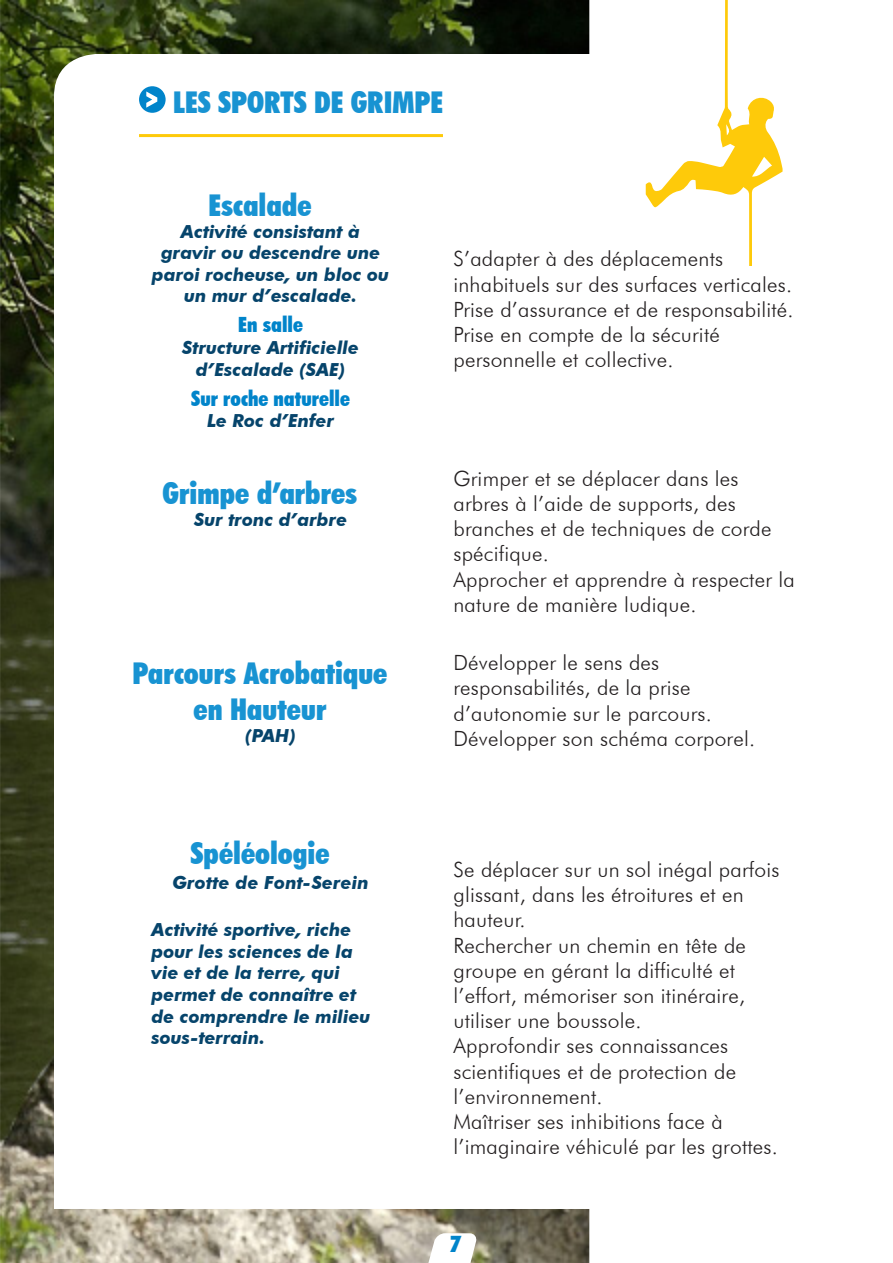
<style>
.page{position:relative;width:893px;height:1263px;background:#fff}
.page>*{position:absolute;margin:0;border:0;box-sizing:border-box;transform-origin:0 0}
.gras_vert_centré{font:900 condensed 30px/36px "Futura BT";color:#1893d2;text-align:center}
.Gros_titre_puce_bleue{font:900 condensed 30px "Futura BT";color:#1893d2}
.t1{font:900 condensed 22.5px "Futura BT";color:#0084ca}
.coprs_noir_align_gauche{font:300 21px/25.2px "Futura BT";letter-spacing:.01em;color:#231f20}
.coprs_noir_align_gauche-2{font:900 condensed 21px "Futura BT";color:#0084ca}
.coprs_noir_align_gauche-3{font:italic 700 18px/21.6px "Futura BT";color:#06446b;text-align:center}
</style>
<div class="page">
<img style="left:0;top:0;width:589px;height:1263px">
<svg style="left:424px;top:1233px;width:53px;height:30px"></svg>
<svg style="left:646px;top:0;width:136px;height:265px"></svg>
<p class="Gros_titre_puce_bleue" style="left:173px;top:84px;width:271px">LES SPORTS DE GRIMPE</p>
<p class="gras_vert_centré" style="left:208px;top:187px;width:105px">Escalade</p>
<p class="coprs_noir_align_gauche-3" style="left:152px;top:220px;width:239px">Activité consistant à gravir ou descendre une paroi rocheuse, un bloc ou un mur d’escalade.</p>
<p class="coprs_noir_align_gauche-2" style="left:238px;top:312px;width:66px">En salle</p>
<p class="coprs_noir_align_gauche-3" style="left:182px;top:337px;width:178px">Structure Artificielle d’Escalade (SAE)</p>
<p class="coprs_noir_align_gauche-2" style="left:191px;top:385px;width:160px">Sur roche naturelle</p>
<p class="coprs_noir_align_gauche-3" style="left:207px;top:410px;width:129px">Le Roc d’Enfer</p>
<p class="gras_vert_centré" style="left:163px;top:475px;width:196px">Grimpe d’arbres</p>
<p class="coprs_noir_align_gauche-3" style="left:194px;top:508px;width:155px">Sur tronc d’arbre</p>
<p class="gras_vert_centré" style="left:132px;top:655px;width:256px">Parcours Acrobatique en Hauteur</p>
<p class="coprs_noir_align_gauche-3" style="left:245px;top:724px;width:52px">(PAH)</p>
<p class="coprs_noir_align_gauche" style="left:453px;top:246px;width:340px">S’adapter à des déplacements inhabituels sur des surfaces verticales.</p>
<p class="coprs_noir_align_gauche" style="left:453px;top:296px;width:342px">Prise d’assurance et de responsabilité.</p>
<p class="coprs_noir_align_gauche" style="left:453px;top:322px;width:268px">Prise en compte de la sécurité personnelle et collective.</p>
<p class="coprs_noir_align_gauche" style="left:453px;top:465px;width:320px">Grimper et se déplacer dans les arbres à l’aide de supports, des branches et de techniques de corde spécifique.</p>
<p class="coprs_noir_align_gauche" style="left:453px;top:566px;width:343px">Approcher et apprendre à respecter la nature de manière ludique.</p>
<p class="coprs_noir_align_gauche" style="left:453px;top:650px;width:260px">Développer le sens des responsabilités, de la prise d’autonomie sur le parcours.</p>
<p class="coprs_noir_align_gauche" style="left:453px;top:726px;width:303px">Développer son schéma corporel.</p>
<p class="gras_vert_centré" style="left:190px;top:835px;width:141px">Spéléologie</p>
<p class="coprs_noir_align_gauche-3" style="left:172px;top:872px;width:198px">Grotte de Font-Serein</p>
<p class="coprs_noir_align_gauche-3" style="left:152px;top:919px;width:220px;text-align:left">Activité sportive, riche pour les sciences de la vie et de la terre, qui permet de connaître et de comprendre le milieu sous-terrain.</p>
<p class="coprs_noir_align_gauche" style="left:453px;top:857px;width:328px">Se déplacer sur un sol inégal parfois glissant, dans les étroitures et en hauteur.</p>
<p class="coprs_noir_align_gauche" style="left:453px;top:932px;width:294px">Rechercher un chemin en tête de groupe en gérant la difficulté et l’effort, mémoriser son itinéraire, utiliser une boussole.<br>Approfondir ses connaissances scientifiques et de protection de l’environnement.</p>
<p class="coprs_noir_align_gauche" style="left:453px;top:1109px;width:326px">Maîtriser ses inhibitions face à l’imaginaire véhiculé par les grottes.</p>
<p class="t1" style="left:450px;top:1230px;width:13px">7</p>
</div>
